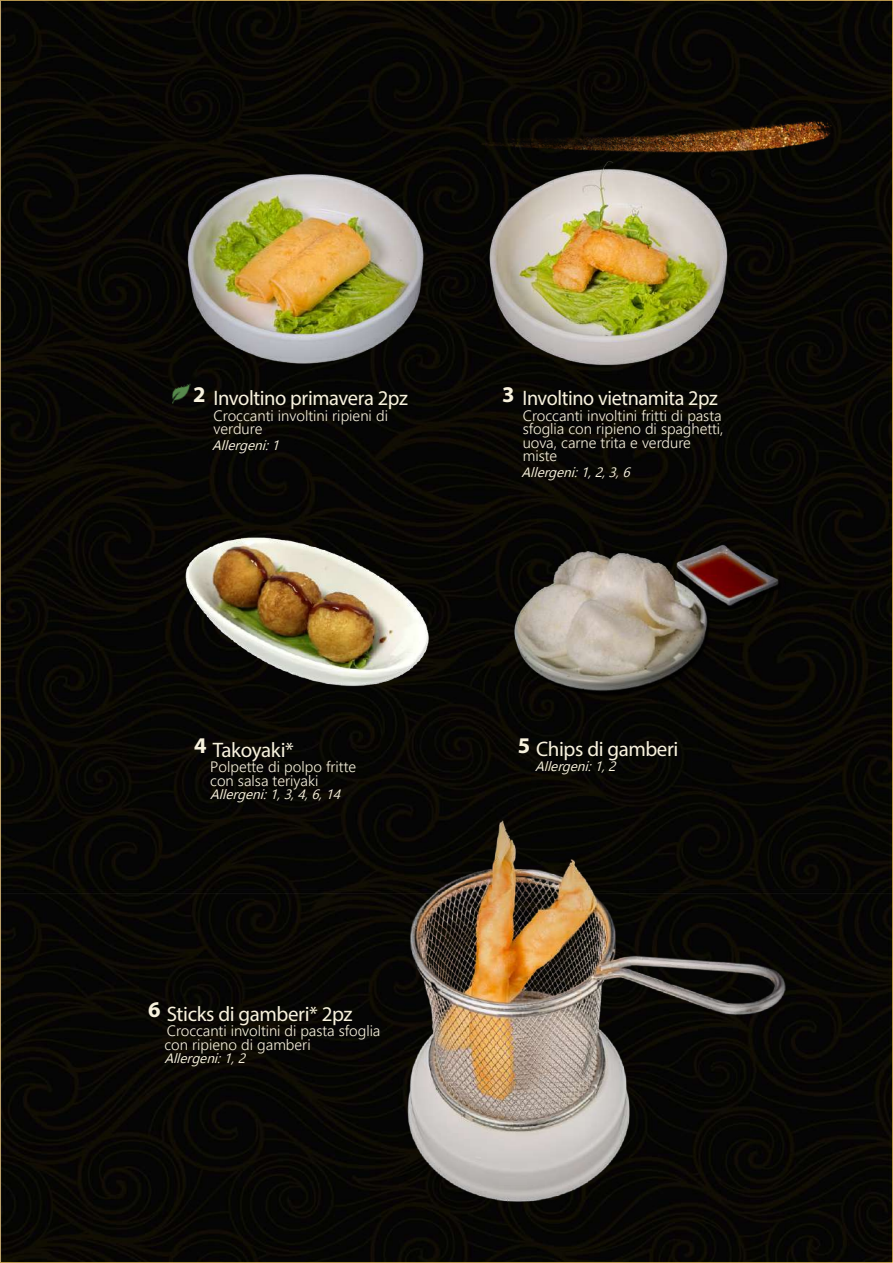
<style>
.page{position:relative;width:893px;height:1263px;background:#fff}
.page>*{position:absolute;margin:0;border:0;box-sizing:border-box;transform-origin:0 0}
.t1{font:700 22.5px "Myriad Pro";color:#f8f2de}
.t2{font:21px "Myriad Pro";letter-spacing:-.02em;color:#f8f2de}
.t3{font:21px "Myriad Pro";letter-spacing:-.02em;color:#f8f2de;scale:.96 1}
.t4{font:300 15px/13.5px "Nirmala UI";color:#f8f2de}
.t5{font:italic 13.5px "Nirmala UI";color:#f8f2de}
</style>
<div class="page">
<img style="left:2px;top:2px;width:889px;height:1259px">
<svg style="left:0;top:0;width:1px;height:1263px"></svg>
<img style="left:463px;top:518px;width:325px;height:212px">
<img style="left:782px;top:119px;width:49px;height:34px">
<img style="left:176px;top:404px;width:257px;height:335px">
<img style="left:131px;top:108px;width:348px;height:296px">
<img style="left:439px;top:111px;width:343px;height:291px">
<img style="left:285px;top:805px;width:514px;height:430px">
<h1 class="t1" style="left:193px;top:379px;width:14px">2</h1>
<h2 class="t2" style="left:213px;top:385px;width:196px">Involtino primavera 2pz</h2>
<p class="t4" style="left:214px;top:408px;width:176px">Croccanti involtini ripieni di verdure</p>
<p class="t5" style="left:212px;top:434px;width:74px">Allergeni:1</p>
<h1 class="t1" style="left:502px;top:379px;width:14px">3</h1>
<h2 class="t3" style="left:523px;top:385px;width:205px">Involtino vietnamita 2pz</h2>
<p class="t4" style="left:523px;top:408px;width:202px">Croccanti involtini fritti di pasta sfoglia con ripieno di spaghetti, uova, carne trita e verdure miste</p>
<p class="t5" style="left:521px;top:461px;width:115px">Allergeni:1,2,3,6</p>
<h2 class="t2" style="left:194px;top:737px;width:101px"><sup>4</sup> Takoyaki*</h2>
<p class="t4" style="left:210px;top:758px;width:147px;line-height:14.4px">Polpette di polpo fritte con salsa teriyaki</p>
<p class="t5" style="left:210px;top:784px;width:137px">Allergeni:1,3,4,6,14</p>
<h2 class="t2" style="left:148px;top:1001px;width:206px"><sup>6</sup> Sticks di gamberi* 2pz</h2>
<p class="t4" style="left:164px;top:1022px;width:218px;line-height:14.1px">Croccanti involtini di pasta sfoglia con ripieno di gamberi</p>
<p class="t5" style="left:164px;top:1047px;width:88px">Allergeni:1,2</p>
<h2 class="t2" style="left:518px;top:736px;width:162px"><sup>5</sup> Chips di gamberi</h2>
<p class="t5" style="left:535px;top:755px;width:87px">Allergeni:1,2</p>
</div>
